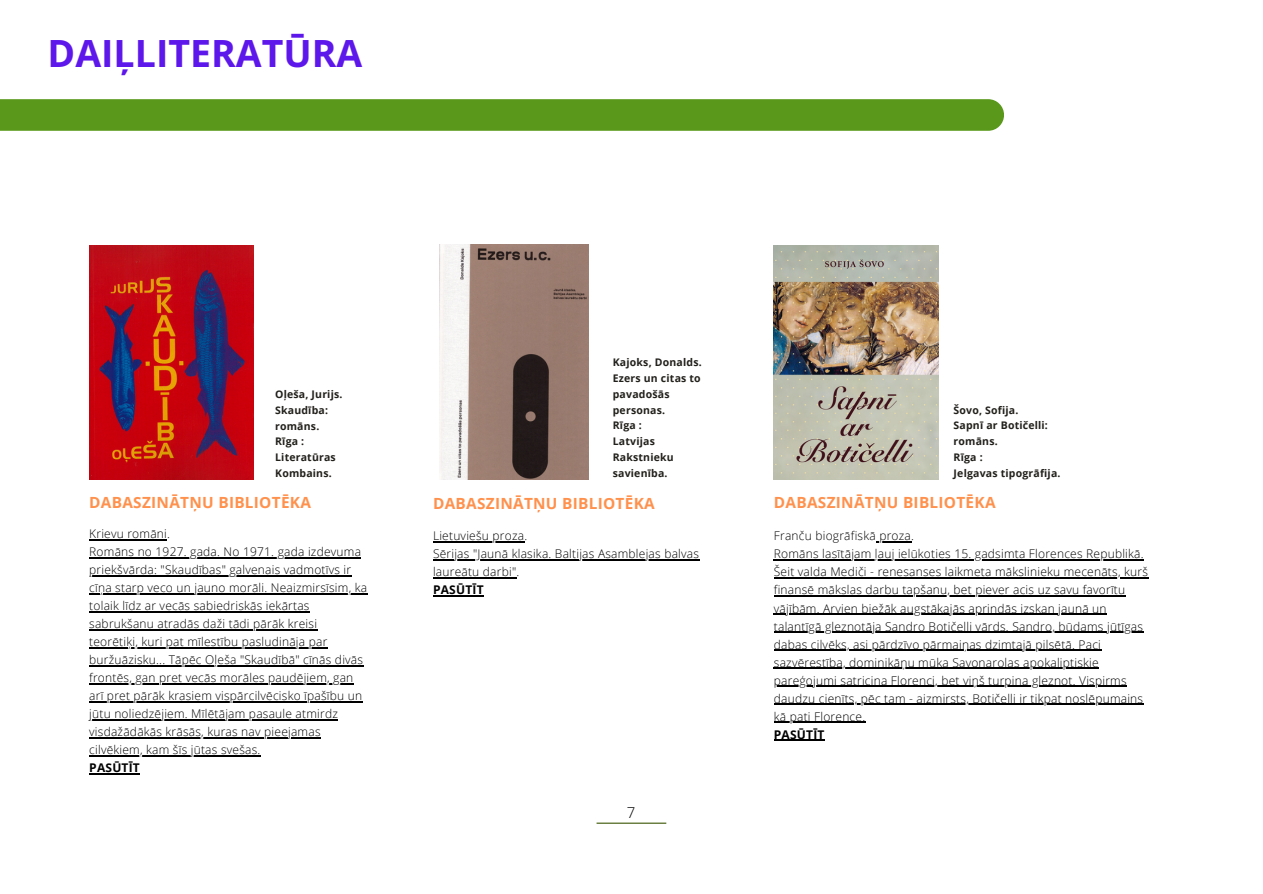
<style>
.page{position:relative;width:1263px;height:894px;background:#fff}
.page>*{position:absolute;margin:0;border:0;box-sizing:border-box;transform-origin:0 0}
.t1{font:700 37.5px "Open Sans";color:#5e17eb}
.t2{font:700 15.45px "Open Sans";letter-spacing:.02em;color:#ff914d}
.t3{font:300 15px "Open Sans";color:#000}
.t4{font:300 12px/18px "Open Sans";letter-spacing:.02em;color:#000}
.t5{font:700 12px "Open Sans";letter-spacing:.02em;color:#000}
.t6{font:700 10.5px/15.8px "Open Sans";letter-spacing:.02em;color:#22201b}
</style>
<div class="page">
<hr style="left:597px;top:822px;width:69px;height:1px;background:#3b5704">
<img style="left:89px;top:245px;width:164px;height:234px">
<img style="left:774px;top:245px;width:164px;height:234px">
<div style="left:0;top:99px;width:1004px;height:32px;background:#59981a"></div>
<img style="left:439px;top:245px;width:150px;height:234px">
<hr style="left:89px;top:539px;width:78px;height:1px;background:#000">
<hr style="left:89px;top:557px;width:272px;height:1px;background:#000">
<hr style="left:89px;top:575px;width:262px;height:1px;background:#000">
<hr style="left:89px;top:593px;width:278px;height:1px;background:#000">
<hr style="left:89px;top:611px;width:221px;height:1px;background:#000">
<hr style="left:89px;top:629px;width:228px;height:1px;background:#000">
<hr style="left:89px;top:647px;width:239px;height:1px;background:#000">
<hr style="left:89px;top:665px;width:274px;height:1px;background:#000">
<hr style="left:89px;top:683px;width:265px;height:1px;background:#000">
<hr style="left:89px;top:701px;width:273px;height:1px;background:#000">
<hr style="left:89px;top:719px;width:249px;height:1px;background:#000">
<hr style="left:89px;top:737px;width:232px;height:1px;background:#000">
<hr style="left:89px;top:755px;width:172px;height:1px;background:#000">
<hr style="left:89px;top:773px;width:51px;height:1px;background:#000">
<hr style="left:433px;top:541px;width:91px;height:1px;background:#000">
<hr style="left:433px;top:559px;width:266px;height:1px;background:#000">
<hr style="left:433px;top:577px;width:83px;height:1px;background:#000">
<hr style="left:433px;top:595px;width:51px;height:1px;background:#000">
<hr style="left:876px;top:541px;width:35px;height:1px;background:#000">
<hr style="left:774px;top:559px;width:370px;height:1px;background:#000">
<hr style="left:774px;top:577px;width:374px;height:1px;background:#000">
<hr style="left:774px;top:595px;width:351px;height:1px;background:#000">
<hr style="left:774px;top:613px;width:333px;height:1px;background:#000">
<hr style="left:774px;top:631px;width:369px;height:1px;background:#000">
<hr style="left:774px;top:649px;width:327px;height:1px;background:#000">
<hr style="left:774px;top:667px;width:325px;height:1px;background:#000">
<hr style="left:774px;top:685px;width:353px;height:1px;background:#000">
<hr style="left:774px;top:703px;width:369px;height:1px;background:#000">
<hr style="left:774px;top:721px;width:91px;height:1px;background:#000">
<hr style="left:774px;top:739px;width:51px;height:1px;background:#000">
<p class="t1" style="left:48px;top:27px;width:316px">DAIĻLITERATŪRA</p>
<p class="t6" style="left:275px;top:386px;width:69px">Oļeša, Jurijs.<br>Skaudība: romāns.</p>
<p class="t6" style="left:275px;top:433px;width:31px">Rīga :</p>
<p class="t6" style="left:275px;top:449px;width:62px">Literatūras<br>Kombains.</p>
<p class="t6" style="left:613px;top:354px;width:90px">Kajoks, Donalds.<br>Ezers un citas to pavadošās personas.</p>
<p class="t6" style="left:613px;top:417px;width:31px">Rīga :</p>
<p class="t6" style="left:613px;top:433px;width:62px">Latvijas<br>Rakstnieku savienība.</p>
<p class="t6" style="left:954px;top:401px;width:66px">Šovo, Sofija.</p>
<p class="t6" style="left:954px;top:417px;width:96px">Sapnī ar Botičelli: romāns.</p>
<p class="t6" style="left:954px;top:449px;width:31px">Rīga :</p>
<p class="t6" style="left:954px;top:464px;width:108px">Jelgavas tipogrāfija.</p>
<p class="t2" style="left:89px;top:491px;width:223px">DABASZINĀTŅU BIBLIOTĒKA</p>
<p class="t2" style="left:433px;top:492px;width:223px">DABASZINĀTŅU BIBLIOTĒKA</p>
<p class="t2" style="left:774px;top:491px;width:223px">DABASZINĀTŅU BIBLIOTĒKA</p>
<p class="t4" style="left:89px;top:524px;width:82px">Krievu romāni.</p>
<p class="t4" style="left:89px;top:542px;width:279px">Romāns no 1927. gada. No 1971. gada izdevuma priekšvārda: "Skaudības" galvenais vadmotīvs ir cīņa starp veco un jauno morāli. Neaizmirsīsim, ka tolaik līdz ar vecās sabiedriskās iekārtas sabrukšanu atradās daži tādi pārāk kreisi teorētiķi, kuri pat mīlestību pasludināja par buržuāzisku... Tāpēc Oļeša "Skaudībā" cīnās divās frontēs, gan pret vecās morāles paudējiem, gan arī pret pārāk krasiem vispārcilvēcisko īpašību un jūtu noliedzējiem. Mīlētājam pasaule atmirdz visdažādākās krāsās, kuras nav pieejamas cilvēkiem, kam šīs jūtas svešas.</p>
<p class="t5" style="left:89px;top:759px;width:52px">PASŪTĪT</p>
<p class="t4" style="left:433px;top:526px;width:96px">Lietuviešu proza.</p>
<p class="t4" style="left:433px;top:544px;width:268px">Sērijas "Jaunā klasika. Baltijas Asamblejas balvas laureātu darbi".</p>
<p class="t5" style="left:433px;top:581px;width:52px">PASŪTĪT</p>
<p class="t3" style="left:627px;top:801px;width:10px">7</p>
<p class="t4" style="left:774px;top:526px;width:142px">Franču biogrāfiskā proza.</p>
<p class="t4" style="left:774px;top:544px;width:375px">Romāns lasītājam ļauj ielūkoties 15. gadsimta Florences Republikā.<br>Šeit valda Mediči - renesanses laikmeta mākslinieku mecenāts, kurš finansē mākslas darbu tapšanu, bet piever acis uz savu favorītu vājībām. Arvien biežāk augstākajās aprindās izskan jaunā un talantīgā gleznotāja Sandro Botičelli vārds. Sandro, būdams jūtīgas dabas cilvēks, asi pārdzīvo pārmaiņas dzimtajā pilsētā. Paci sazvērestība, dominikāņu mūka Savonarolas apokaliptiskie pareģojumi satricina Florenci, bet viņš turpina gleznot. Vispirms daudzu cienīts, pēc tam - aizmirsts, Botičelli ir tikpat noslēpumains kā pati Florence.</p>
<p class="t5" style="left:774px;top:725px;width:52px">PASŪTĪT</p>
</div>
